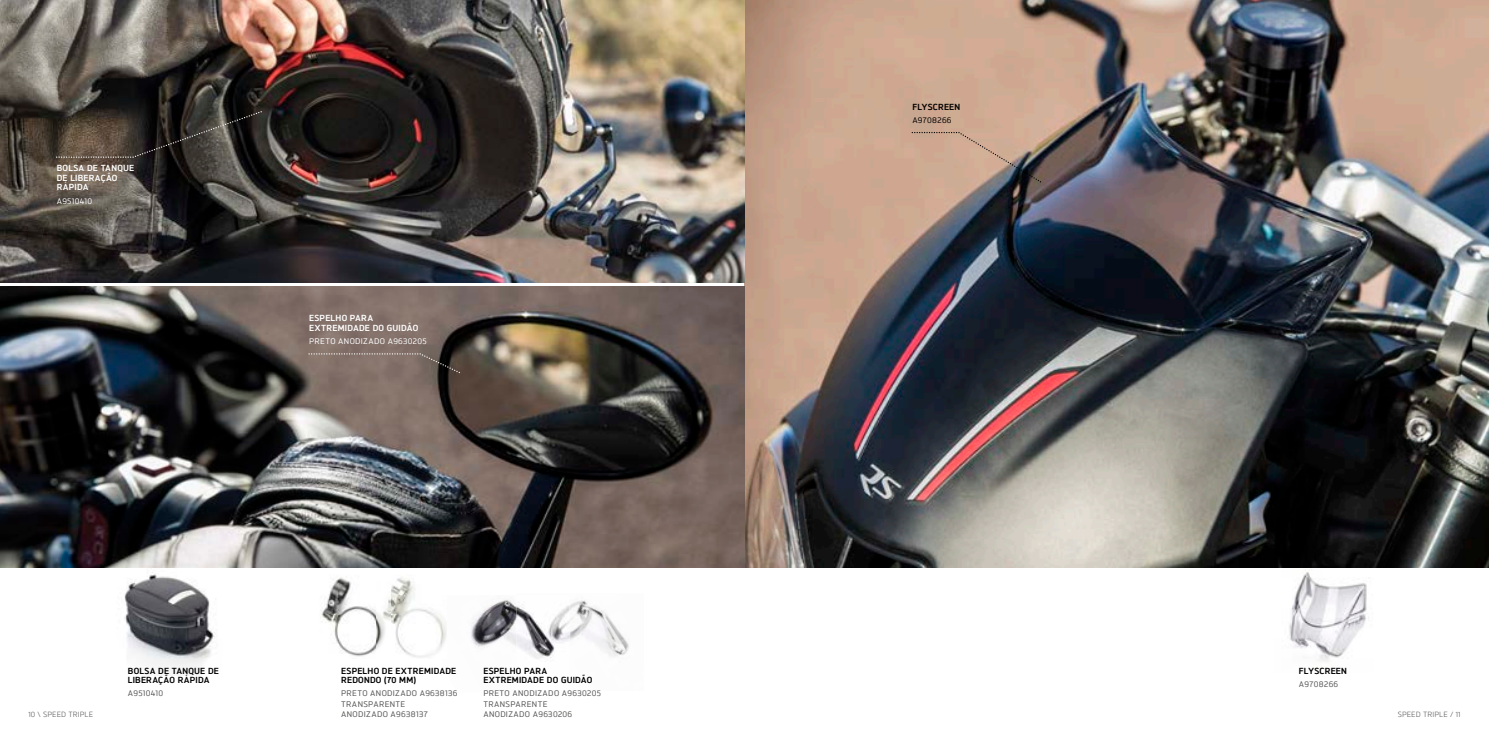
<style>
.page{position:relative;width:1489px;height:745px;background:#fff}
.page>*{position:absolute;margin:0;border:0;box-sizing:border-box;transform-origin:0 0}
.t1{font:700 8.75px/9.4px "Triumph Brokman";letter-spacing:.025em;color:#000}
.t2{font:700 8.75px/9.4px "Triumph Brokman";letter-spacing:.025em;color:#fff}
.t3{font:500 8.12px/11px "Triumph Brokman";letter-spacing:.04em;color:#565655}
.t4{font:500 8.12px "Triumph Brokman";letter-spacing:.04em;color:#fff}
.t5{font:500 8.12px "Triumph Brokman";letter-spacing:.04em;color:#000}
.t6{font:7.5px "Triumph Brokman";letter-spacing:.01em;color:#565655}
</style>
<div class="page">
<img style="left:569px;top:600px;width:60px;height:57px">
<img style="left:471px;top:599px;width:45px;height:49px">
<img style="left:516px;top:604px;width:53px;height:55px">
<img style="left:108px;top:567px;width:114px;height:106px">
<img style="left:321px;top:577px;width:121px;height:81px">
<img style="left:442px;top:620px;width:5px;height:26px">
<img style="left:376px;top:577px;width:14px;height:81px">
<img style="left:1289px;top:569px;width:80px;height:93px">
<img style="left:744px;top:0;width:744px;height:567px">
<img style="left:0;top:0;width:744px;height:283px">
<img style="left:0;top:286px;width:744px;height:281px">
<svg style="left:308px;top:353px;width:152px;height:20px;background:#796a63"></svg>
<svg style="left:56px;top:111px;width:206px;height:47px;background:#3d3630"></svg>
<svg style="left:911px;top:132px;width:130px;height:50px;background:#b79a87"></svg>
<p class="t2" style="left:57px;top:163px;width:79px">BOLSA DE TANQUE<br>DE LIBERAÇÃO<br>RÁPIDA</p>
<p class="t4" style="left:57px;top:195px;width:37px">A9510410</p>
<p class="t2" style="left:309px;top:313px;width:111px">ESPELHO PARA<br>EXTREMIDADE DO GUIDÃO</p>
<p class="t4" style="left:309px;top:335px;width:119px">PRETO ANODIZADO A9630205</p>
<p class="t1" style="left:912px;top:101px;width:49px">FLYSCREEN</p>
<p class="t5" style="left:912px;top:115px;width:41px">A9708266</p>
<p class="t1" style="left:128px;top:664px;width:92px">BOLSA DE TANQUE DE<br>LIBERAÇÃO RÁPIDA</p>
<p class="t3" style="left:128px;top:687px;width:37px">A9510410</p>
<p class="t1" style="left:341px;top:664px;width:117px">ESPELHO DE EXTREMIDADE<br>REDONDO (70 MM)</p>
<p class="t3" style="left:341px;top:687px;width:118px">PRETO ANODIZADO A9638136<br>TRANSPARENTE</p>
<p class="t3" style="left:341px;top:708px;width:88px">ANODIZADO A9638137</p>
<p class="t1" style="left:483px;top:664px;width:111px">ESPELHO PARA<br>EXTREMIDADE DO GUIDÃO</p>
<p class="t3" style="left:483px;top:687px;width:119px">PRETO ANODIZADO A9630205<br>TRANSPARENTE</p>
<p class="t3" style="left:483px;top:708px;width:90px">ANODIZADO A9630206</p>
<p class="t1" style="left:1298px;top:664px;width:49px">FLYSCREEN</p>
<p class="t3" style="left:1298px;top:677px;width:41px">A9708266</p>
<p class="t6" style="left:28px;top:708px;width:66px">10 \ SPEED TRIPLE</p>
<p class="t6" style="left:1397px;top:708px;width:64px">SPEED TRIPLE / 11</p>
</div>
